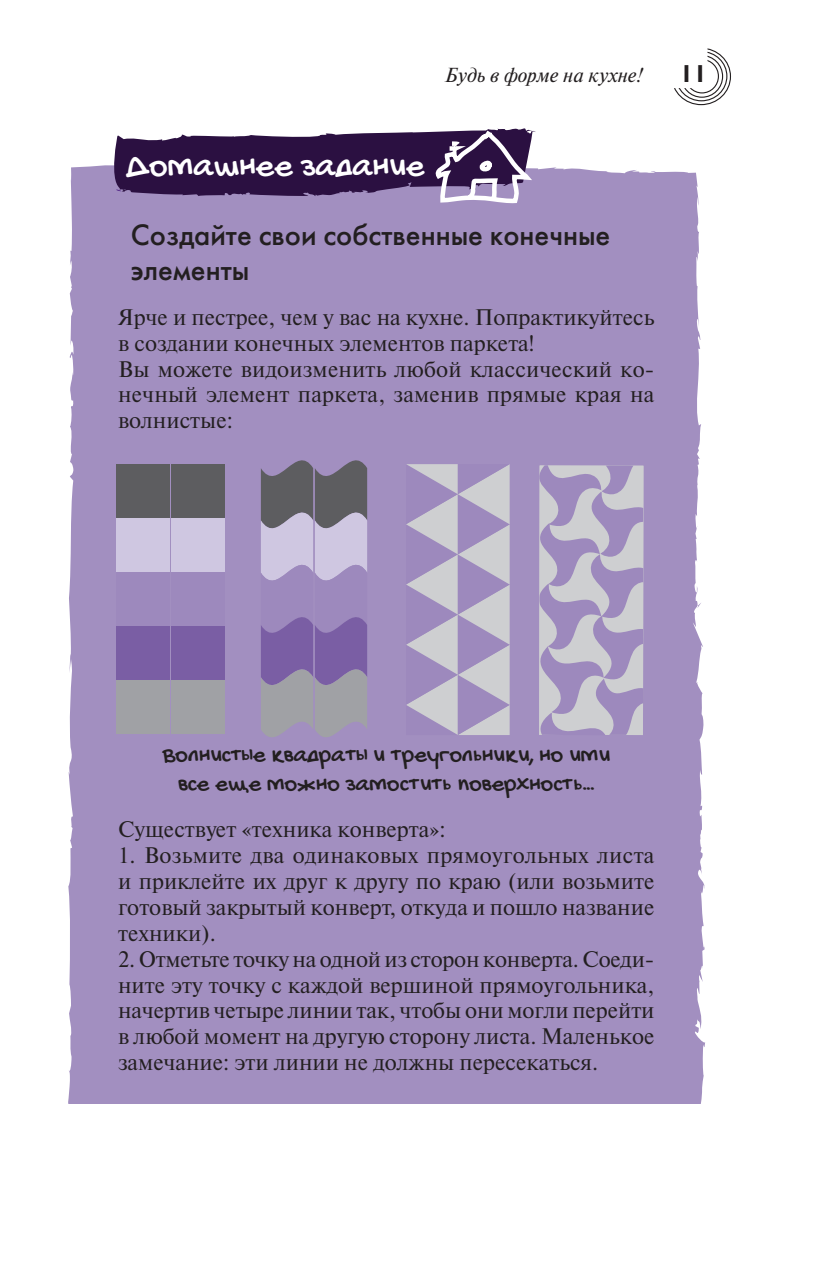
<style>
.page{position:relative;width:830px;height:1276px;background:#fff}
.page>*{position:absolute;margin:0;border:0;box-sizing:border-box;transform-origin:0 0}
.t1{font:36px "Gochi Hand Cyrillic";color:#fff}
.t2{font:29.25px/35.1px "Futuris C";color:#231f20}
.t3{font:24.75px/29.7px "Gochi Hand Cyrillic";color:#231f20;text-align:center}
.t4{font:700 24.75px "Gals";color:#231f20}
.t5{font:22.5px/25.9px "Newton C";color:#231f20;text-align:justify}
.t6{font:italic 20.25px "Newton C";color:#231f20}
</style>
<div class="page">
<svg style="left:674px;top:48px;width:57px;height:58px"></svg>
<div style="left:663px;top:47px;width:43px;height:40px;background:#fff"></div>
<div style="left:68px;top:165px;width:637px;height:938px;background:#a28fc0"></div>
<svg style="left:108px;top:128px;width:427px;height:78px;background:#604b74"></svg>
<div style="left:116px;top:464px;width:54px;height:54px;background:#5d5d60"></div>
<div style="left:116px;top:518px;width:54px;height:54px;background:#cfc7e1"></div>
<div style="left:116px;top:572px;width:54px;height:54px;background:#9d89bd"></div>
<div style="left:116px;top:626px;width:54px;height:54px;background:#7a5ea4"></div>
<div style="left:116px;top:680px;width:54px;height:54px;background:#a0a1a5"></div>
<div style="left:171px;top:464px;width:54px;height:54px;background:#5d5d60"></div>
<div style="left:171px;top:518px;width:54px;height:54px;background:#cfc7e1"></div>
<div style="left:171px;top:572px;width:54px;height:54px;background:#9d89bd"></div>
<div style="left:171px;top:626px;width:54px;height:54px;background:#7a5ea4"></div>
<div style="left:171px;top:680px;width:54px;height:54px;background:#a0a1a5"></div>
<svg style="left:261px;top:460px;width:106px;height:296px;background:#9589aa"></svg>
<svg style="left:406px;top:464px;width:103px;height:271px;background:#b5abc6"></svg>
<svg style="left:527px;top:465px;width:116px;height:270px;background:#b3a9c6"></svg>
<p class="t6" style="left:444px;top:64px;width:198px">Будь в форме на кухне!</p>
<p class="t4" style="left:679px;top:59px;width:29px">11</p>
<h1 class="t1" style="left:127px;top:141px;width:299px">Домашнее задание</h1>
<h2 class="t2" style="left:131px;top:217px;width:481px">Создайте свои собственные конечные элементы</h2>
<p class="t5" style="left:118px;top:306px;width:537px;text-align:left">Ярче и пестрее, чем у вас на кухне. Попрактикуйтесь в создании конечных элементов паркета!<br>Вы можете видоизменить любой классический ко&shy;нечный элемент паркета, заменив прямые края на волнистые:</p>
<p class="t3" style="left:162px;top:737px;width:449px">Волнистые квадраты и треугольники, но ими все еще можно замостить поверхность...</p>
<p class="t5" style="left:118px;top:818px;width:329px">Существует «техника конверта»:</p>
<p class="t5" style="left:118px;top:844px;width:537px">1. Возьмите два одинаковых прямоугольных листа и приклейте их друг к другу по краю (или возьмите готовый закрытый конверт, откуда и пошло название техники).</p>
<p class="t5" style="left:118px;top:948px;width:537px">2. Отметьте точку на одной из сторон конверта. Соеди&shy;ните эту точку с каждой вершиной прямоугольника, начертив четыре линии так, чтобы они могли перейти в любой момент на другую сторону листа. Маленькое замечание: эти линии не должны пересекаться.</p>
</div>
